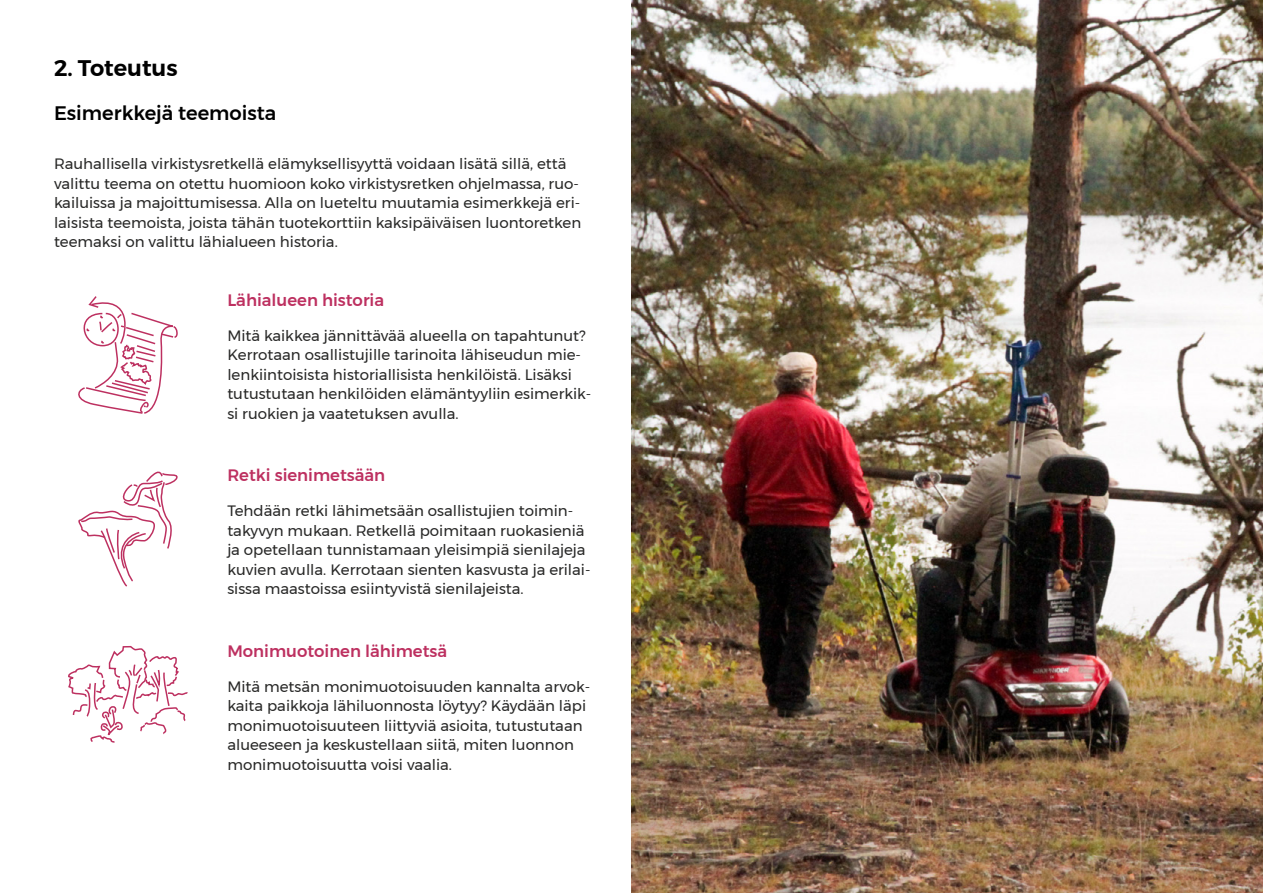
<style>
.page{position:relative;width:1263px;height:893px;background:#fff}
.page>*{position:absolute;margin:0;border:0;box-sizing:border-box;transform-origin:0 0}
.t1{font:600 22.5px "Montserrat";color:#000}
.t2{font:500 19.5px "Montserrat";color:#000}
.H3kuviovasen{font:500 16.5px "Montserrat";color:#bd3060}
.t3{font:15px/19.5px "Montserrat";color:#282827}
</style>
<div class="page">
<img style="left:631px;top:0;width:632px;height:893px">
<svg style="left:78px;top:471px;width:100px;height:116px"></svg>
<svg style="left:78px;top:296px;width:100px;height:118px"></svg>
<svg style="left:68px;top:645px;width:120px;height:98px"></svg>
<h1 class="t1" style="left:54px;top:50px;width:125px">2. Toteutus</h1>
<h2 class="t2" style="left:54px;top:98px;width:224px">Esimerkkejä teemoista</h2>
<p class="t3" style="left:54px;top:154px;width:529px">Rauhallisella virkistysretkellä elämyksellisyyttä voidaan lisätä sillä, että valittu teema on otettu huomioon koko virkistysretken ohjelmassa, ruo&shy;kailuissa ja majoittumisessa. Alla on lueteltu muutamia esimerkkejä eri&shy;laisista teemoista, joista tähän tuotekorttiin kaksipäiväisen luontoretken teemaksi on valittu lähialueen historia.</p>
<h3 class="H3kuviovasen" style="left:227px;top:287px;width:158px">Lähialueen historia</h3>
<p class="t3" style="left:227px;top:326px;width:366px">Mitä kaikkea jännittävää alueella on tapahtunut?<br>Kerrotaan osallistujille tarinoita lähiseudun mie&shy;lenkiintoisista historiallisista henkilöistä. Lisäksi tutustutaan henkilöiden elämäntyyliin esimerkik&shy;si ruokien ja vaatetuksen avulla.</p>
<h3 class="H3kuviovasen" style="left:227px;top:462px;width:159px">Retki sienimetsään</h3>
<p class="t3" style="left:227px;top:501px;width:365px">Tehdään retki lähimetsään osallistujien toimin&shy;takyvyn mukaan. Retkellä poimitaan ruokasieniä ja opetellaan tunnistamaan yleisimpiä sienilajeja kuvien avulla. Kerrotaan sienten kasvusta ja erilai&shy;sissa maastoissa esiintyvistä sienilajeista.</p>
<h3 class="H3kuviovasen" style="left:227px;top:638px;width:221px">Monimuotoinen lähimetsä</h3>
<p class="t3" style="left:227px;top:676px;width:364px">Mitä metsän monimuotoisuuden kannalta arvok&shy;kaita paikkoja lähiluonnosta löytyy? Käydään läpi monimuotoisuuteen liittyviä asioita, tutustutaan alueeseen ja keskustellaan siitä, miten luonnon monimuotoisuutta voisi vaalia.</p>
</div>
